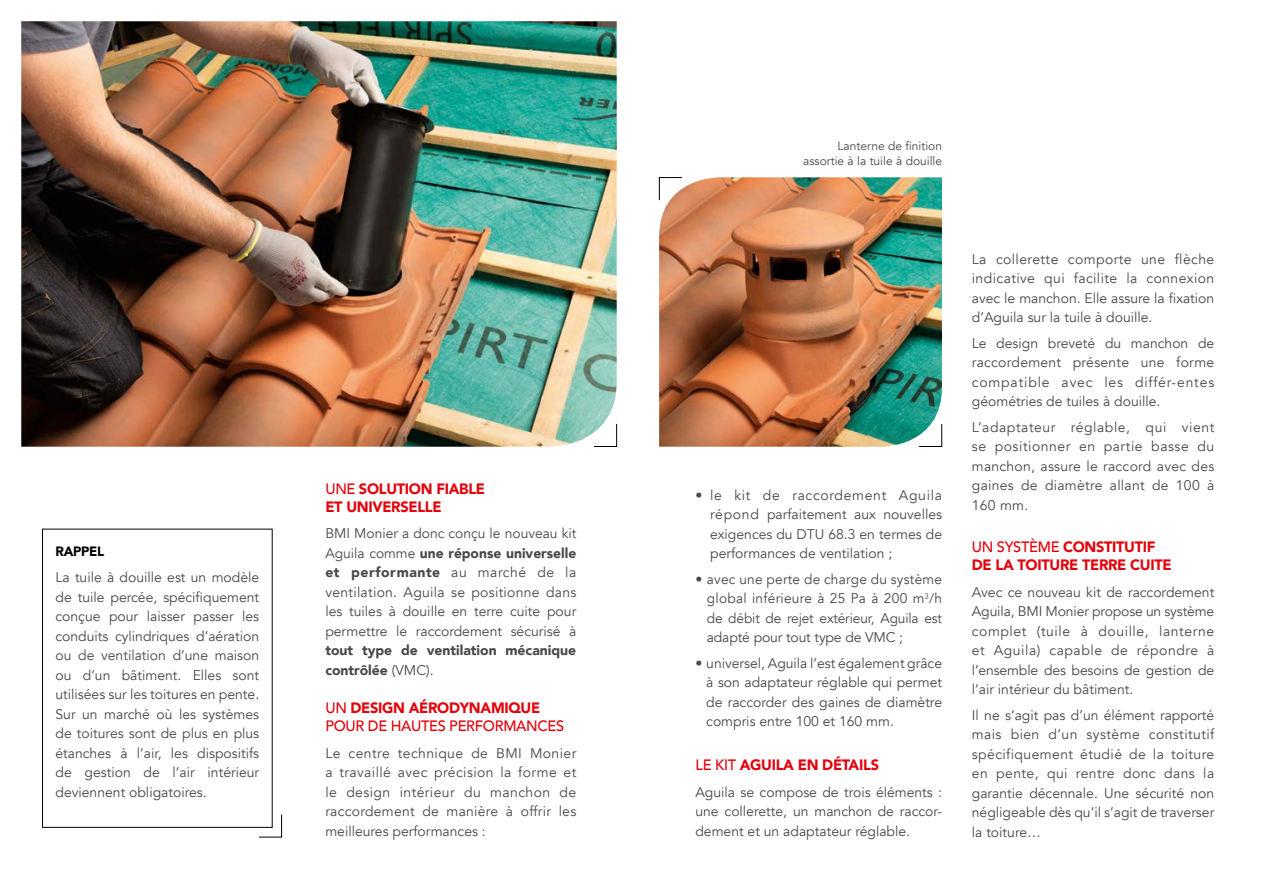
<style>
.page{position:relative;width:1276px;height:893px;background:#fff}
.page>*{position:absolute;margin:0;border:0;box-sizing:border-box;transform-origin:0 0}
.t1{font:900 15px/18px "Avenir";letter-spacing:-.02em;color:#e3000b}
.t2{font:500 15px/18px "Avenir";letter-spacing:-.02em;color:#e3000b}
.t3{font:13.95px/19.5px "Avenir";color:#484847;text-align:justify}
.t4{font:900 13.95px/19.5px "Avenir";color:#484847}
.t5{font:900 13.5px "Avenir";letter-spacing:-.02em;color:#000}
.t6{font:12px/15px "Avenir";color:#484847;text-align:right}
.s1{font-weight:500}
.s2{font-weight:900}
.s3{font-weight:400}
</style>
<div class="page">
<img style="left:21px;top:21px;width:596px;height:426px">
<img style="left:659px;top:177px;width:283px;height:270px">
<svg style="left:259px;top:814px;width:23px;height:23px"></svg>
<div style="left:42px;top:529px;width:230px;height:299px;border:1px solid #000"></div>
<p class="t5" style="left:56px;top:539px;width:50px">RAPPEL</p>
<p class="t3" style="left:56px;top:568px;width:205px">La tuile à douille est un modèle de tuile percée, spécifiquement conçue pour laisser passer les conduits cylindriques d’aération ou de ventilation d’une maison ou d’un bâtiment. Elles sont utilisées sur les toitures en pente.<br>Sur un marché où les systèmes de toitures sont de plus en plus étanches à l’air, les dispositifs de gestion de l’air intérieur deviennent obligatoires.</p>
<p class="t1" style="left:325px;top:479px;width:161px"><span class="s1">UNE</span> SOLUTION FIABLE<br>ET UNIVERSELLE</p>
<p class="t3" style="left:325px;top:524px;width:252px">BMI Monier a donc conçu le nouveau kit Aguila comme <span class="s2">une réponse universelle et performante</span> au marché de la ventilation. Aguila se positionne dans les tuiles à douille en terre cuite pour permettre le raccordement sécurisé à</p>
<p class="t4" style="left:325px;top:640px;width:252px">tout type de ventilation mécanique contrôlée <span class="s3">(VMC).</span></p>
<p class="t2" style="left:325px;top:698px;width:240px">UN <span class="s2">DESIGN AÉRODYNAMIQUE<br></span>POUR DE HAUTES PERFORMANCES</p>
<p class="t3" style="left:325px;top:743px;width:252px">Le centre technique de BMI Monier a travaillé avec précision la forme et le design intérieur du manchon de raccordement de manière à offrir les meilleures performances :</p>
<p class="t6" style="left:803px;top:138px;width:140px">Lanterne de finition assortie à la tuile à douille</p>
<p class="t3" style="left:710px;top:486px;width:233px;text-indent:-15px">• le kit de raccordement Aguila répond parfaitement aux nouvelles exigences du DTU 68.3 en termes de performances de ventilation ;</p>
<p class="t3" style="left:707px;top:570px;width:237px;text-indent:-11px">• avec une perte de charge du système global inférieure à 25 Pa à 200 m<sup>3</sup>/h de débit de rejet extérieur, Aguila est adapté pour tout type de VMC ;</p>
<p class="t3" style="left:706px;top:654px;width:237px;text-indent:-11px">• universel, Aguila l’est également grâce à son adaptateur réglable qui permet de raccorder des gaines de diamètre compris entre 100 et 160 mm.</p>
<p class="t1" style="left:695px;top:755px;width:185px"><span class="s1">LE KIT</span> AGUILA EN DÉTAILS</p>
<p class="t3" style="left:695px;top:782px;width:248px">Aguila se compose de trois éléments : une collerette, un manchon de raccor&shy;dement et un adaptateur réglable.</p>
<p class="t3" style="left:972px;top:250px;width:244px">La collerette comporte une flèche indicative qui facilite la connexion avec le manchon. Elle assure la fixation d’Aguila sur la tuile à douille.</p>
<p class="t3" style="left:972px;top:334px;width:244px">Le design breveté du manchon de raccordement présente une forme compatible avec les différ-entes géométries de tuiles à douille.</p>
<p class="t3" style="left:972px;top:418px;width:244px">L’adaptateur réglable, qui vient se positionner en partie basse du manchon, assure le raccord avec des gaines de diamètre allant de 100 à 160 mm.</p>
<p class="t1" style="left:972px;top:537px;width:201px"><span class="s1">UN SYSTÈME</span> CONSTITUTIF<br>DE LA TOITURE TERRE CUITE</p>
<p class="t3" style="left:972px;top:583px;width:244px">Avec ce nouveau kit de raccordement Aguila, BMI Monier propose un système complet (tuile à douille, lanterne et Aguila) capable de répondre à l’ensemble des besoins de gestion de l’air intérieur du bâtiment.</p>
<p class="t3" style="left:972px;top:705px;width:244px">Il ne s’agit pas d’un élément rapporté mais bien d’un système constitutif spécifiquement étudié de la toiture en pente, qui rentre donc dans la garantie décennale. Une sécurité non négligeable dès qu’il s’agit de traverser la toiture…</p>
</div>
